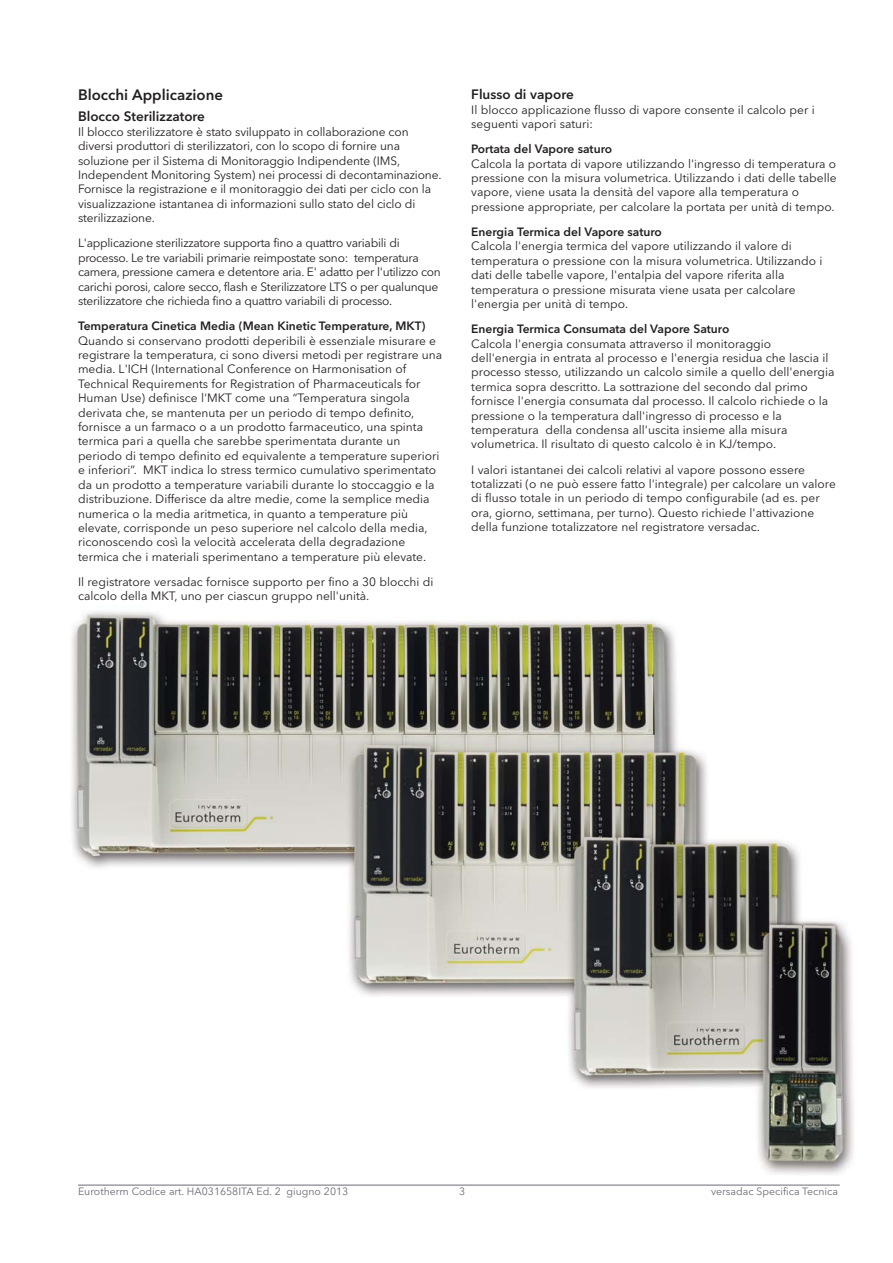
<style>
.page{position:relative;width:893px;height:1263px;background:#fff}
.page>*{position:absolute;margin:0;border:0;box-sizing:border-box;transform-origin:0 0}
.t1{font:600 15px "Avenir Next LT Pro";color:#231f20}
.t2{font:600 13.5px "Avenir Next LT Pro";color:#231f20}
.t3{font:12px/14.4px "Avenir Next LT Pro";color:#231f20}
.t4{font:12px/14.4px "Avenir Next LT Pro";letter-spacing:-.025em;color:#231f20}
.t5{font:10.5px "Avenir Next LT Pro";color:#696b73}
.s1{font-weight:600}
</style>
<div class="page">
<img style="left:71px;top:611px;width:783px;height:574px">
<hr style="left:78px;top:1185px;width:762px;height:1px;background:#696b73">
<p class="t1" style="left:78px;top:89px;width:147px">Blocchi Applicazione</p>
<p class="t2" style="left:78px;top:111px;width:129px">Blocco Sterilizzatore</p>
<p class="t3" style="left:78px;top:126px;width:365px">Il blocco sterilizzatore è stato sviluppato in collaborazione con diversi produttori di sterilizzatori, con lo scopo di fornire una soluzione per il Sistema di Monitoraggio Indipendente (IMS, Independent Monitoring System) nei processi di decontaminazione.<br>Fornisce la registrazione e il monitoraggio dei dati per ciclo con la visualizzazione istantanea di informazioni sullo stato del ciclo di sterilizzazione.</p>
<p class="t4" style="left:78px;top:237px;width:364px">L'applicazione sterilizzatore supporta fino a quattro variabili di processo. Le tre variabili primarie reimpostate sono: temperatura camera, pressione camera e detentore aria. E' adatto per l'utilizzo con carichi porosi, calore secco, flash e Sterilizzatore LTS o per qualunque sterilizzatore che richieda fino a quattro variabili di processo.</p>
<p class="t3" style="left:78px;top:320px;width:366px"><span class="s1">Temperatura Cinetica Media (Mean Kinetic Temperature, MKT)<br></span>Quando si conservano prodotti deperibili è essenziale misurare e registrare la temperatura, ci sono diversi metodi per registrare una media. L'ICH (International Conference on Harmonisation of Technical Requirements for Registration of Pharmaceuticals for Human Use) definisce l'MKT come una “Temperatura singola derivata che, se mantenuta per un periodo di tempo definito, fornisce a un farmaco o a un prodotto farmaceutico, una spinta termica pari a quella che sarebbe sperimentata durante un periodo di tempo definito ed equivalente a temperature superiori e inferiori”. MKT indica lo stress termico cumulativo sperimentato da un prodotto a temperature variabili durante lo stoccaggio e la distribuzione. Differisce da altre medie, come la semplice media numerica o la media aritmetica, in quanto a temperature più elevate, corrisponde un peso superiore nel calcolo della media, riconoscendo così la velocità accelerata della degradazione termica che i materiali sperimentano a temperature più elevate.</p>
<p class="t3" style="left:78px;top:576px;width:357px">Il registratore versadac fornisce supporto per fino a 30 blocchi di calcolo della MKT, uno per ciascun gruppo nell'unità.</p>
<p class="t2" style="left:471px;top:89px;width:104px">Flusso di vapore</p>
<p class="t3" style="left:471px;top:103px;width:345px">Il blocco applicazione flusso di vapore consente il calcolo per i seguenti vapori saturi:</p>
<p class="t3" style="left:471px;top:143px;width:367px"><span class="s1">Portata del Vapore saturo<br></span>Calcola la portata di vapore utilizzando l'ingresso di temperatura o pressione con la misura volumetrica. Utilizzando i dati delle tabelle vapore, viene usata la densità del vapore alla temperatura o pressione appropriate, per calcolare la portata per unità di tempo.</p>
<p class="t3" style="left:471px;top:226px;width:353px"><span class="s1">Energia Termica del Vapore saturo<br></span>Calcola l'energia termica del vapore utilizzando il valore di temperatura o pressione con la misura volumetrica. Utilizzando i dati delle tabelle vapore, l'entalpia del vapore riferita alla temperatura o pressione misurata viene usata per calcolare l'energia per unità di tempo.</p>
<p class="t3" style="left:471px;top:323px;width:365px"><span class="s1">Energia Termica Consumata del Vapore Saturo<br></span>Calcola l'energia consumata attraverso il monitoraggio dell'energia in entrata al processo e l'energia residua che lascia il processo stesso, utilizzando un calcolo simile a quello dell'energia termica sopra descritto. La sottrazione del secondo dal primo fornisce l'energia consumata dal processo. Il calcolo richiede o la pressione o la temperatura dall'ingresso di processo e la temperatura della condensa all'uscita insieme alla misura volumetrica. Il risultato di questo calcolo è in KJ/tempo.</p>
<p class="t3" style="left:471px;top:463px;width:366px">I valori istantanei dei calcoli relativi al vapore possono essere totalizzati (o ne può essere fatto l'integrale) per calcolare un valore di flusso totale in un periodo di tempo configurabile (ad es. per ora, giorno, settimana, per turno). Questo richiede l'attivazione della funzione totalizzatore nel registratore versadac.</p>
<p class="t5" style="left:78px;top:1187px;width:272px">Eurotherm Codice art. HA031658ITA Ed. 2 giugno 2013</p>
<p class="t5" style="left:459px;top:1187px;width:8px">3</p>
<p class="t5" style="left:711px;top:1187px;width:129px">versadac Specifica Tecnica</p>
</div>
